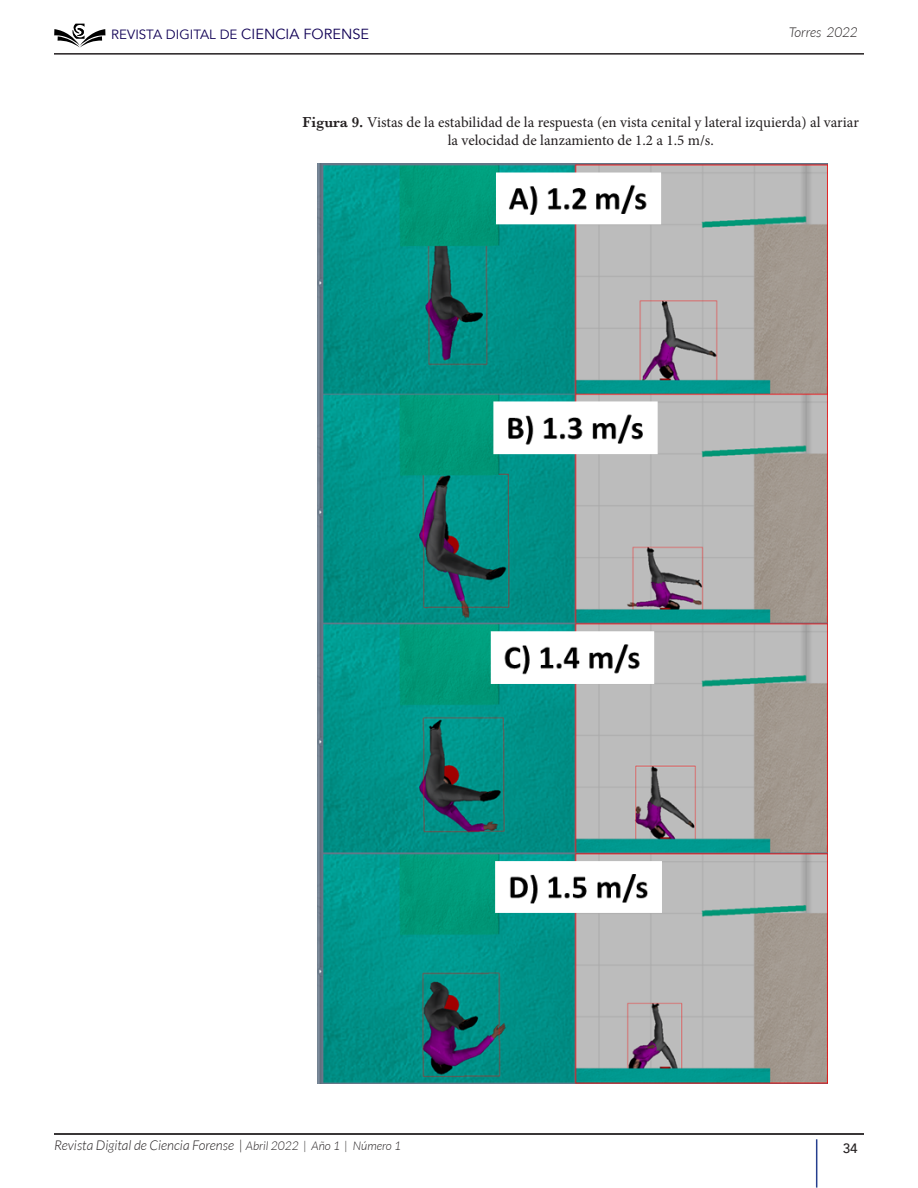
<style>
.page{position:relative;width:918px;height:1188px;background:#fff}
.page>*{position:absolute;margin:0;border:0;box-sizing:border-box;transform-origin:0 0}
.t1{font:15px/18px "Minion Pro";color:#231f20;text-align:center}
.t2{font:italic 300 13.5px "Lato";color:#231f20}
.t3{font:500 13.5px "Avenir";color:#231f20}
.t4{font:13.35px "Avenir";color:#100055}
.s1{font-size:14.55px}
.s2{font-family:"Baskerville";font-weight:600}
.s3{font-size:12px}
</style>
<div class="page">
<hr style="left:816px;top:1139px;width:1px;height:49px;background:#253f8e">
<hr style="left:54px;top:53px;width:810px;height:1px;background:#231f20">
<hr style="left:54px;top:1134px;width:810px;height:1px;background:#231f20">
<svg style="left:54px;top:23px;width:51px;height:25px"></svg>
<hr style="left:54px;top:54px;width:810px;height:1px;background:#231f20">
<hr style="left:54px;top:1133px;width:810px;height:1px;background:#231f20">
<img style="left:317px;top:163px;width:510px;height:920px">
<p class="t4" style="left:111px;top:25px;width:259px">REVISTA DIGITAL DE <span class="s1">CIENCIA FORENSE</span></p>
<p class="t2" style="left:789px;top:23px;width:71px">Torres 2022</p>
<p class="t1" style="left:303px;top:113px;width:558px"><span class="s2">Figura 9.</span> Vistas de la estabilidad de la respuesta (en vista cenital y lateral izquierda) al variar la velocidad de lanzamiento de 1.2 a 1.5 m/s.</p>
<p class="t2" style="left:54px;top:1137px;width:349px">Revista Digital de Ciencia Forense | <span class="s3">Abril 2022 | Año 1 | Número 1</span></p>
<p class="t3" style="left:843px;top:1139px;width:17px">34</p>
</div>
